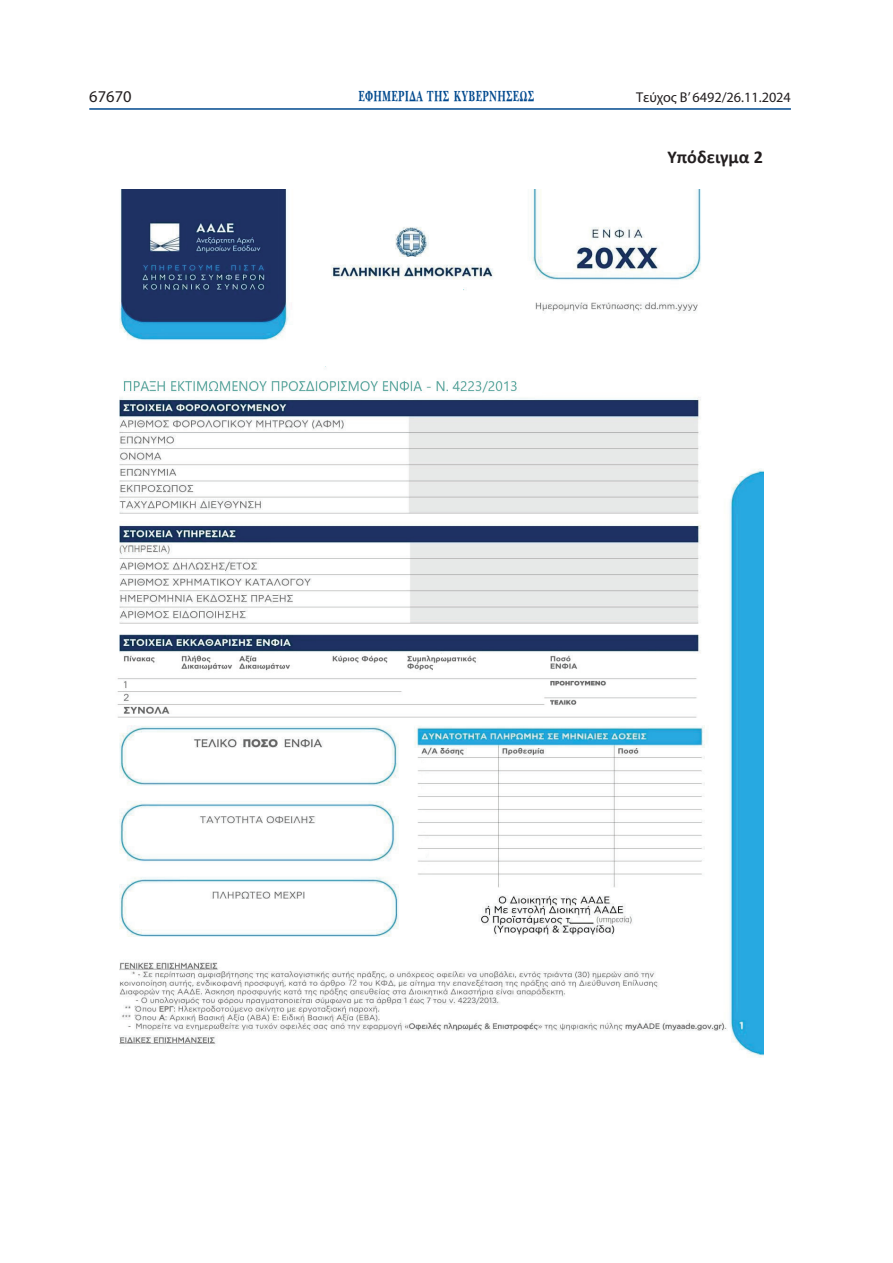
<style>
.page{position:relative;width:893px;height:1263px;background:#fff}
.page>*{position:absolute;margin:0;border:0;box-sizing:border-box;transform-origin:0 0}
.t1{font:700 18.15px "Calibri";color:#231f20}
.t2{font:16.5px "Myriad Pro";color:#231f20}
.t3{font:15px "UB Baskerville Bold";letter-spacing:.025em;color:#01498e;scale:.65 1}
.t4{font:14.25px "Myriad Pro";color:#231f20}
</style>
<div class="page">
<hr style="left:89px;top:108px;width:702px;height:2px;background:#01498e">
<img style="left:117px;top:190px;width:646px;height:868px">
<p class="t2" style="left:89px;top:86px;width:44px">67670</p>
<p class="t3" style="left:359px;top:88px;width:272px">ΕΦΗΜΕΡΙΔΑ TΗΣ ΚΥΒΕΡΝΗΣΕΩΣ</p>
<p class="t4" style="left:636px;top:89px;width:156px">Τεύχος B’ 6492/26.11.2024</p>
<p class="t1" style="left:667px;top:144px;width:97px">Υπόδειγμα 2</p>
</div>
